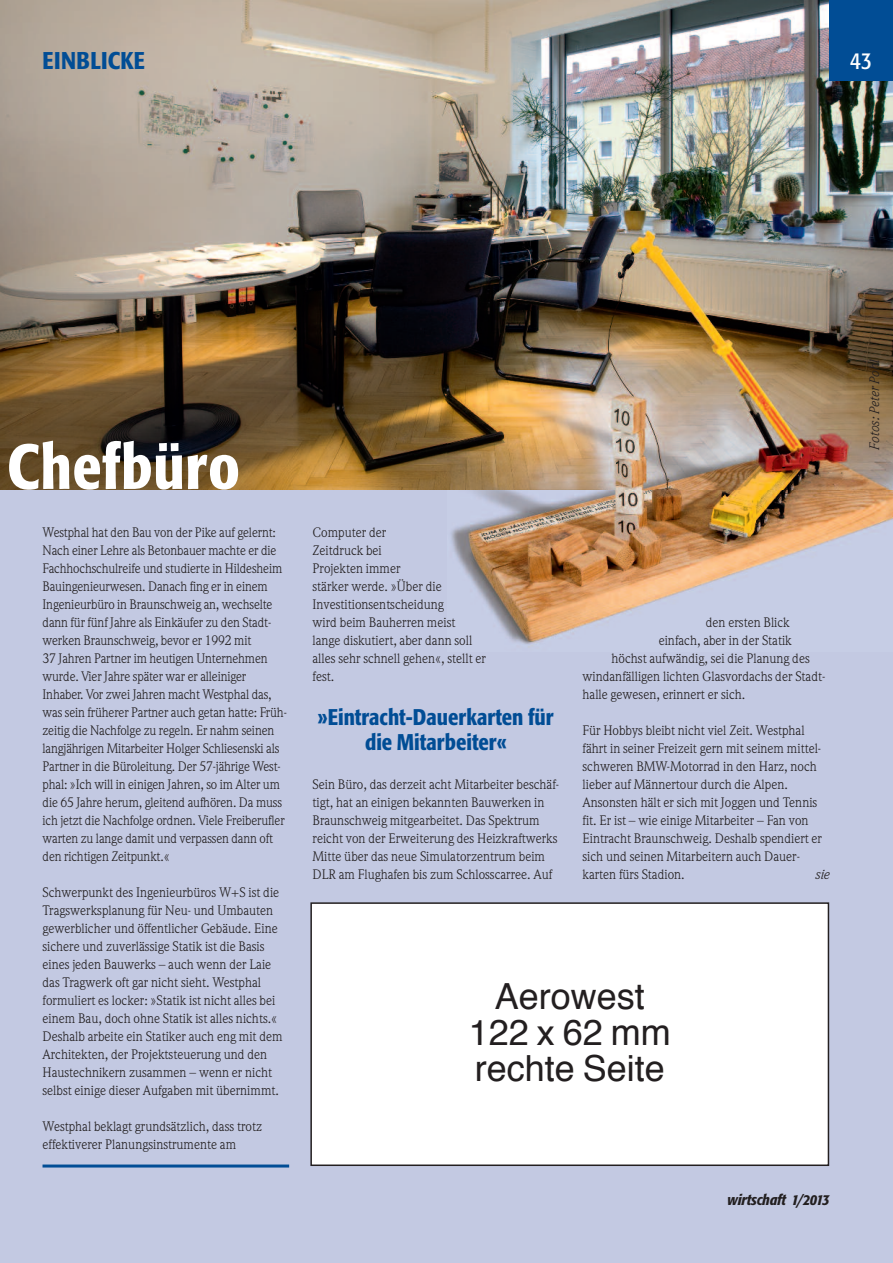
<style>
.page{position:relative;width:893px;height:1263px;background:#c3c9e2}
.page>*{position:absolute;margin:0;border:0;box-sizing:border-box;transform-origin:0 0}
.t1{font:500 condensed 63px "Formata";letter-spacing:.01em;color:#fff}
.t2{font:36px/36px "Helvetica";color:#231f20;text-align:center}
.t3{font:500 condensed 24px "Formata";letter-spacing:.015em;color:#014d95}
.t4{font:condensed 24px "Formata";color:#fff}
.t5{font:500 condensed 22.5px/25.5px "Formata";color:#014d95;text-align:center}
.t6{font:italic 500 condensed 15px "Formata";letter-spacing:-.005em;color:#231f20}
.t7{font:13.5px/18px "Weidemann";color:#231f20}
.t8{font:italic 13.5px "Weidemann";color:#231f20}
</style>
<div class="page">
<hr style="left:43px;top:1164px;width:246px;height:3px;background:#014d95">
<img style="left:0;top:0;width:893px;height:489px">
<img style="left:448px;top:230px;width:445px;height:414px">
<hr style="left:0;top:489px;width:1px;height:417px;background:#014d95">
<div style="left:829px;top:0;width:64px;height:81px;background:#014d95"></div>
<div style="left:311px;top:903px;width:517px;height:262px;background:#fff"></div>
<div style="left:310px;top:902px;width:519px;height:264px;border:2px solid #231f20"></div>
<h3 class="t3" style="left:43px;top:51px;width:104px">EINBLICKE</h3>
<h3 class="t4" style="left:850px;top:51px;width:23px">43</h3>
<h1 class="t1" style="left:7px;top:442px;width:234px">Chefbüro</h1>
<p class="t7" style="left:43px;top:525px;width:246px">Westphal hat den Bau von der Pike auf gelernt:<br>Nach einer Lehre als Betonbauer machte er die Fachhochschulreife und studierte in Hildesheim Bauingenieurwesen. Danach fing er in einem Ingenieurbüro in Braunschweig an, wechselte dann für fünf Jahre als Einkäufer zu den Stadt&shy;werken Braunschweig, bevor er 1992 mit<br>37 Jahren Partner im heutigen Unternehmen wurde. Vier Jahre später war er alleiniger Inhaber. Vor zwei Jahren macht Westphal das, was sein früherer Partner auch getan hatte: Früh&shy;zeitig die Nachfolge zu regeln. Er nahm seinen langjährigen Mitarbeiter Holger Schliesenski als Partner in die Büroleitung. Der 57-jährige West&shy;phal: »Ich will in einigen Jahren, so im Alter um die 65 Jahre herum, gleitend aufhören. Da muss ich jetzt die Nachfolge ordnen. Viele Freiberufler warten zu lange damit und verpassen dann oft den richtigen Zeitpunkt.«</p>
<p class="t7" style="left:43px;top:885px;width:242px">Schwerpunkt des Ingenieurbüros W+S ist die Tragswerksplanung für Neu- und Umbauten gewerblicher und öffentlicher Gebäude. Eine sichere und zuverlässige Statik ist die Basis eines jeden Bauwerks – auch wenn der Laie das Tragwerk oft gar nicht sieht. Westphal formuliert es locker: »Statik ist nicht alles bei einem Bau, doch ohne Statik ist alles nichts.« Deshalb arbeite ein Statiker auch eng mit dem Architekten, der Projektsteuerung und den Haustechnikern zusammen – wenn er nicht selbst einige dieser Aufgaben mit übernimmt.</p>
<p class="t7" style="left:43px;top:1119px;width:221px">Westphal beklagt grundsätzlich, dass trotz effektiverer Planungsinstrumente am</p>
<p class="t7" style="left:313px;top:525px;width:175px">Computer der<br>Zeitdruck bei<br>Projekten immer<br>stärker werde. »Über die<br>Investitionsentscheidung<br>wird beim Bauherren meist lange diskutiert, aber dann soll alles sehr schnell gehen«, stellt er fest.</p>
<h3 class="t5" style="left:318px;top:706px;width:237px">»Eintracht-Dauerkarten für die Mitarbeiter«</h3>
<p class="t7" style="left:313px;top:777px;width:248px">Sein Büro, das derzeit acht Mitarbeiter beschäf&shy;tigt, hat an einigen bekannten Bauwerken in Braunschweig mitgearbeitet. Das Spektrum reicht von der Erweiterung des Heizkraftwerks Mitte über das neue Simulatorzentrum beim DLR am Flughafen bis zum Schlosscarree. Auf</p>
<p class="t7" style="left:706px;top:615px;width:85px">den ersten Blick</p>
<p class="t7" style="left:659px;top:633px;width:134px">einfach, aber in der Statik</p>
<p class="t7" style="left:612px;top:651px;width:200px">höchst aufwändig, sei die Planung des</p>
<p class="t7" style="left:583px;top:669px;width:244px">windanfälligen lichten Glasvordachs der Stadt-</p>
<p class="t7" style="left:583px;top:687px;width:164px">halle gewesen, erinnert er sich.</p>
<p class="t7" style="left:583px;top:723px;width:241px">Für Hobbys bleibt nicht viel Zeit. Westphal fährt in seiner Freizeit gern mit seinem mittel&shy;schweren BMW-Motorrad in den Harz, noch lieber auf Männertour durch die Alpen.<br>Ansonsten hält er sich mit Joggen und Tennis fit. Er ist – wie einige Mitarbeiter – Fan von Eintracht Braunschweig. Deshalb spendiert er sich und seinen Mitarbeitern auch Dauer&shy;karten fürs Stadion.</p>
<p class="t8" style="left:814px;top:869px;width:16px">sie</p>
<h2 class="t2" style="left:469px;top:981px;width:204px">Aerowest<br>122 x 62 mm rechte Seite</h2>
<p class="t6" style="left:727px;top:1193px;width:104px">wirtschaft 1/2013</p>
<p class="t8" style="left:870px;top:451px;width:91px;rotate:-90deg">Fotos: Peter Pohl</p>
</div>
